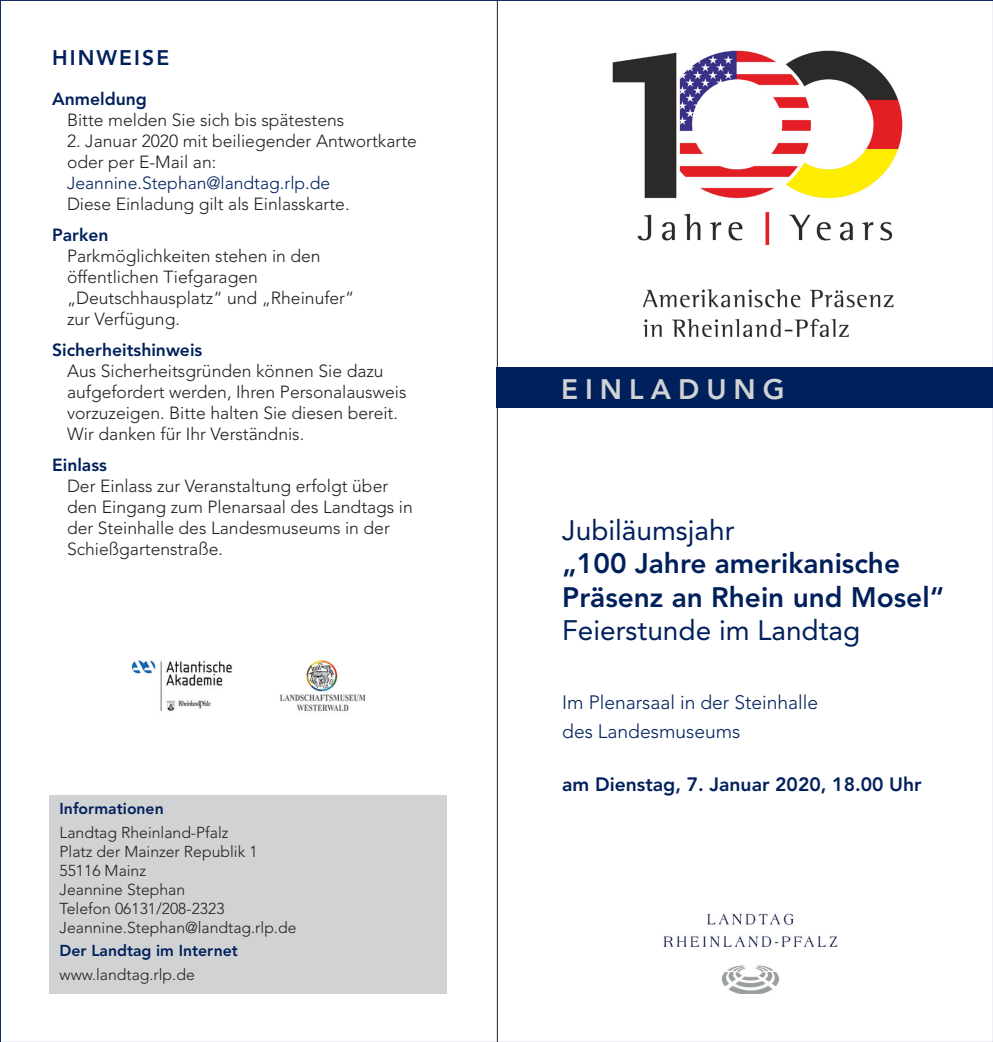
<style>
.page{position:relative;width:993px;height:1042px;background:#fff}
.page>*{position:absolute;margin:0;border:0;box-sizing:border-box;transform-origin:0 0}
.t1{font:800 28px/33.6px "Avenir";color:#00205b}
.t2{font:28px "Avenir";color:#00205b}
.t3{font:800 28px "Avenir";letter-spacing:.25em;color:#d1d2d4}
.t4{font:800 21px "Avenir";letter-spacing:.1em;color:#00205b}
.t5{font:300 19.25px/29.8px "Avenir";color:#00205b}
.t6{font:800 19.25px "Avenir";color:#00205b}
.t7{font:300 17.5px/21px "Avenir";color:#231f20}
.t8{font:800 17.5px "Avenir";color:#00205b}
.t9{font:300 17.5px "Avenir";color:#00205b}
.t10{font:300 15.75px/18.9px "Avenir";color:#231f20}
.t11{font:800 15.75px "Avenir";color:#00205b}
</style>
<div class="page">
<hr style="left:497px;top:0;width:1px;height:1042px;background:#231f20">
<div style="left:50px;top:795px;width:396px;height:198px;background:#d1d2d4"></div>
<img style="left:131px;top:660px;width:234px;height:51px">
<img style="left:612px;top:50px;width:290px;height:286px">
<div style="left:496px;top:367px;width:496px;height:41px;background:#00205b"></div>
<img style="left:663px;top:913px;width:175px;height:81px">
<p class="t4" style="left:52px;top:46px;width:118px">HINWEISE</p>
<p class="t8" style="left:52px;top:89px;width:96px">Anmeldung</p>
<p class="t7" style="left:67px;top:110px;width:279px">Bitte melden Sie sich bis spätestens</p>
<p class="t7" style="left:67px;top:131px;width:351px">2. Januar 2020 mit beiliegender Antwortkarte oder per E-Mail an:</p>
<p class="t9" style="left:67px;top:173px;width:264px">Jeannine.Stephan@landtag.rlp.de</p>
<p class="t7" style="left:67px;top:194px;width:284px">Diese Einladung gilt als Einlasskarte.</p>
<p class="t8" style="left:52px;top:224px;width:58px">Parken</p>
<p class="t7" style="left:67px;top:245px;width:288px">Parkmöglichkeiten stehen in den öffentlichen Tiefgaragen „Deutschhausplatz“ und „Rheinufer“ zur Verfügung.</p>
<p class="t8" style="left:52px;top:339px;width:152px">Sicherheitshinweis</p>
<p class="t7" style="left:67px;top:360px;width:341px">Aus Sicherheitsgründen können Sie dazu aufgefordert werden, Ihren Personalausweis vorzuzeigen. Bitte halten Sie diesen bereit.<br>Wir danken für Ihr Verständnis.</p>
<p class="t8" style="left:52px;top:454px;width:56px">Einlass</p>
<p class="t7" style="left:67px;top:475px;width:347px">Der Einlass zur Veranstaltung erfolgt über den Eingang zum Plenarsaal des Landtags in der Steinhalle des Landesmuseums in der Schießgartenstraße.</p>
<p class="t11" style="left:60px;top:799px;width:106px">Informationen</p>
<p class="t10" style="left:60px;top:823px;width:238px">Landtag Rheinland-Pfalz<br>Platz der Mainzer Republik 1<br>55116 Mainz<br>Jeannine Stephan<br>Telefon 06131/208-2323<br>Jeannine.Stephan@landtag.rlp.de</p>
<p class="t11" style="left:60px;top:941px;width:180px">Der Landtag im Internet</p>
<p class="t10" style="left:60px;top:965px;width:137px">www.landtag.rlp.de</p>
<h1 class="t3" style="left:561px;top:373px;width:225px">EINLADUNG</h1>
<h1 class="t2" style="left:562px;top:513px;width:174px">Jubiläumsjahr</h1>
<h1 class="t1" style="left:562px;top:547px;width:383px">„100 Jahre amerikanische<br>Präsenz an Rhein und Mosel“</h1>
<h1 class="t2" style="left:562px;top:614px;width:299px">Feierstunde im Landtag</h1>
<p class="t5" style="left:562px;top:687px;width:257px">Im Plenarsaal in der Steinhalle des Landesmuseums</p>
<p class="t6" style="left:562px;top:773px;width:361px">am Dienstag, 7. Januar 2020, 18.00 Uhr</p>
</div>
